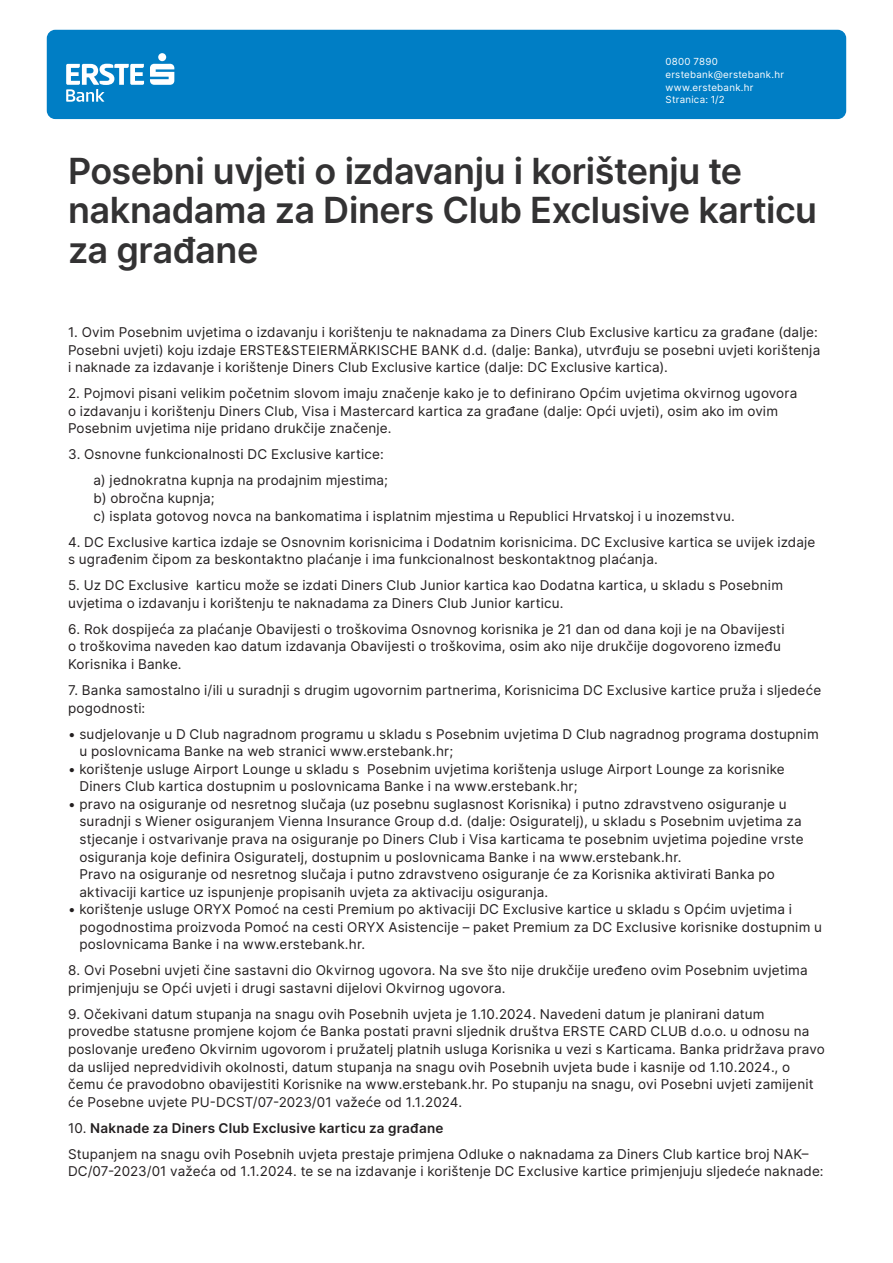
<style>
.page{position:relative;width:893px;height:1263px;background:#fff}
.page>*{position:absolute;margin:0;border:0;box-sizing:border-box;transform-origin:0 0}
.t1{font:600 36px/39.6px "Inter";letter-spacing:-.015em;color:#333233}
.t2{font:13.5px/17.5px "Inter";letter-spacing:.015em;color:#231f20}
.t3{font:9.75px/12.6px "Inter";letter-spacing:.025em;color:#fff}
.s1{font-weight:600}
</style>
<div class="page">
<div style="left:47px;top:30px;width:799px;height:89px;background:#007ec5;border-radius:9px"></div>
<svg style="left:150px;top:64px;width:24px;height:21px"></svg>
<div style="left:158px;top:53px;width:8px;height:8px;background:#fff;border-radius:50%"></div>
<svg style="left:66px;top:64px;width:78px;height:38px"></svg>
<p class="t3" style="left:665px;top:55px;width:120px">0800 7890 erstebank@erstebank.hr www.erstebank.hr<br>Stranica: 1/2</p>
<h1 class="t1" style="left:68px;top:150px;width:751px">Posebni uvjeti o izdavanju i korištenju te naknadama za Diners Club Exclusive karticu za građane</h1>
<p class="t2" style="left:68px;top:323px;width:754px">1. Ovim Posebnim uvjetima o izdavanju i korištenju te naknadama za Diners Club Exclusive karticu za građane (dalje:<br>Posebni uvjeti) koju izdaje ERSTE&amp;STEIERMÄRKISCHE BANK d.d. (dalje: Banka), utvrđuju se posebni uvjeti korištenja i naknade za izdavanje i korištenje Diners Club Exclusive kartice (dalje: DC Exclusive kartica).</p>
<p class="t2" style="left:68px;top:384px;width:731px">2. Pojmovi pisani velikim početnim slovom imaju značenje kako je to definirano Općim uvjetima okvirnog ugovora o izdavanju i korištenju Diners Club, Visa i Mastercard kartica za građane (dalje: Opći uvjeti), osim ako im ovim<br>Posebnim uvjetima nije pridano drukčije značenje.</p>
<p class="t2" style="left:94px;top:441px;width:296px;line-height:26.1px;text-indent:-26px">3. Osnovne funkcionalnosti DC Exclusive kartice: a) jednokratna kupnja na prodajnim mjestima;</p>
<p class="t2" style="left:94px;top:489px;width:643px">b) obročna kupnja;<br>c) isplata gotovog novca na bankomatima i isplatnim mjestima u Republici Hrvatskoj i u inozemstvu.</p>
<p class="t2" style="left:68px;top:533px;width:749px">4. DC Exclusive kartica izdaje se Osnovnim korisnicima i Dodatnim korisnicima. DC Exclusive kartica se uvijek izdaje s ugrađenim čipom za beskontaktno plaćanje i ima funkcionalnost beskontaktnog plaćanja.</p>
<p class="t2" style="left:68px;top:576px;width:716px">5. Uz DC Exclusive karticu može se izdati Diners Club Junior kartica kao Dodatna kartica, u skladu s Posebnim uvjetima o izdavanju i korištenju te naknadama za Diners Club Junior karticu.</p>
<p class="t2" style="left:68px;top:620px;width:718px">6. Rok dospijeća za plaćanje Obavijesti o troškovima Osnovnog korisnika je 21 dan od dana koji je na Obavijesti o troškovima naveden kao datum izdavanja Obavijesti o troškovima, osim ako nije drukčije dogovoreno između<br>Korisnika i Banke.</p>
<p class="t2" style="left:68px;top:681px;width:755px">7. Banka samostalno i/ili u suradnji s drugim ugovornim partnerima, Korisnicima DC Exclusive kartice pruža i sljedeće pogodnosti:</p>
<p class="t2" style="left:79px;top:725px;width:741px;text-indent:-11px">• sudjelovanje u D Club nagradnom programu u skladu s Posebnim uvjetima D Club nagradnog programa dostupnim u poslovnicama Banke na web stranici www.erstebank.hr;</p>
<p class="t2" style="left:79px;top:760px;width:707px;text-indent:-11px">• korištenje usluge Airport Lounge u skladu s Posebnim uvjetima korištenja usluge Airport Lounge za korisnike<br>Diners Club kartica dostupnim u poslovnicama Banke i na www.erstebank.hr;</p>
<p class="t2" style="left:79px;top:795px;width:726px;text-indent:-11px">• pravo na osiguranje od nesretnog slučaja (uz posebnu suglasnost Korisnika) i putno zdravstveno osiguranje u suradnji s Wiener osiguranjem Vienna Insurance Group d.d. (dalje: Osiguratelj), u skladu s Posebnim uvjetima za stjecanje i ostvarivanje prava na osiguranje po Diners Club i Visa karticama te posebnim uvjetima pojedine vrste osiguranja koje definira Osiguratelj, dostupnim u poslovnicama Banke i na www.erstebank.hr.<br>Pravo na osiguranje od nesretnog slučaja i putno zdravstveno osiguranje će za Korisnika aktivirati Banka po aktivaciji kartice uz ispunjenje propisanih uvjeta za aktivaciju osiguranja.</p>
<p class="t2" style="left:79px;top:900px;width:744px;text-indent:-11px">• korištenje usluge ORYX Pomoć na cesti Premium po aktivaciji DC Exclusive kartice u skladu s Općim uvjetima i pogodnostima proizvoda Pomoć na cesti ORYX Asistencije – paket Premium za DC Exclusive korisnike dostupnim u poslovnicama Banke i na www.erstebank.hr.</p>
<p class="t2" style="left:68px;top:961px;width:741px">8. Ovi Posebni uvjeti čine sastavni dio Okvirnog ugovora. Na sve što nije drukčije uređeno ovim Posebnim uvjetima primjenjuju se Opći uvjeti i drugi sastavni dijelovi Okvirnog ugovora.</p>
<p class="t2" style="left:68px;top:1005px;width:758px">9. Očekivani datum stupanja na snagu ovih Posebnih uvjeta je 1.10.2024. Navedeni datum je planirani datum provedbe statusne promjene kojom će Banka postati pravni sljednik društva ERSTE CARD CLUB d.o.o. u odnosu na poslovanje uređeno Okvirnim ugovorom i pružatelj platnih usluga Korisnika u vezi s Karticama. Banka pridržava pravo da uslijed nepredvidivih okolnosti, datum stupanja na snagu ovih Posebnih uvjeta bude i kasnije od 1.10.2024., o čemu će pravodobno obavijestiti Korisnike na www.erstebank.hr. Po stupanju na snagu, ovi Posebni uvjeti zamijenit će Posebne uvjete PU-DCST/07-2023/01 važeće od 1.1.2024.</p>
<p class="t2" style="left:68px;top:1114px;width:742px;line-height:26.1px">10. <span class="s1">Naknade za Diners Club Exclusive karticu za građane<br></span>Stupanjem na snagu ovih Posebnih uvjeta prestaje primjena Odluke o naknadama za Diners Club kartice broj NAK–</p>
<p class="t2" style="left:68px;top:1162px;width:757px">DC/07-2023/01 važeća od 1.1.2024. te se na izdavanje i korištenje DC Exclusive kartice primjenjuju sljedeće naknade:</p>
</div>
